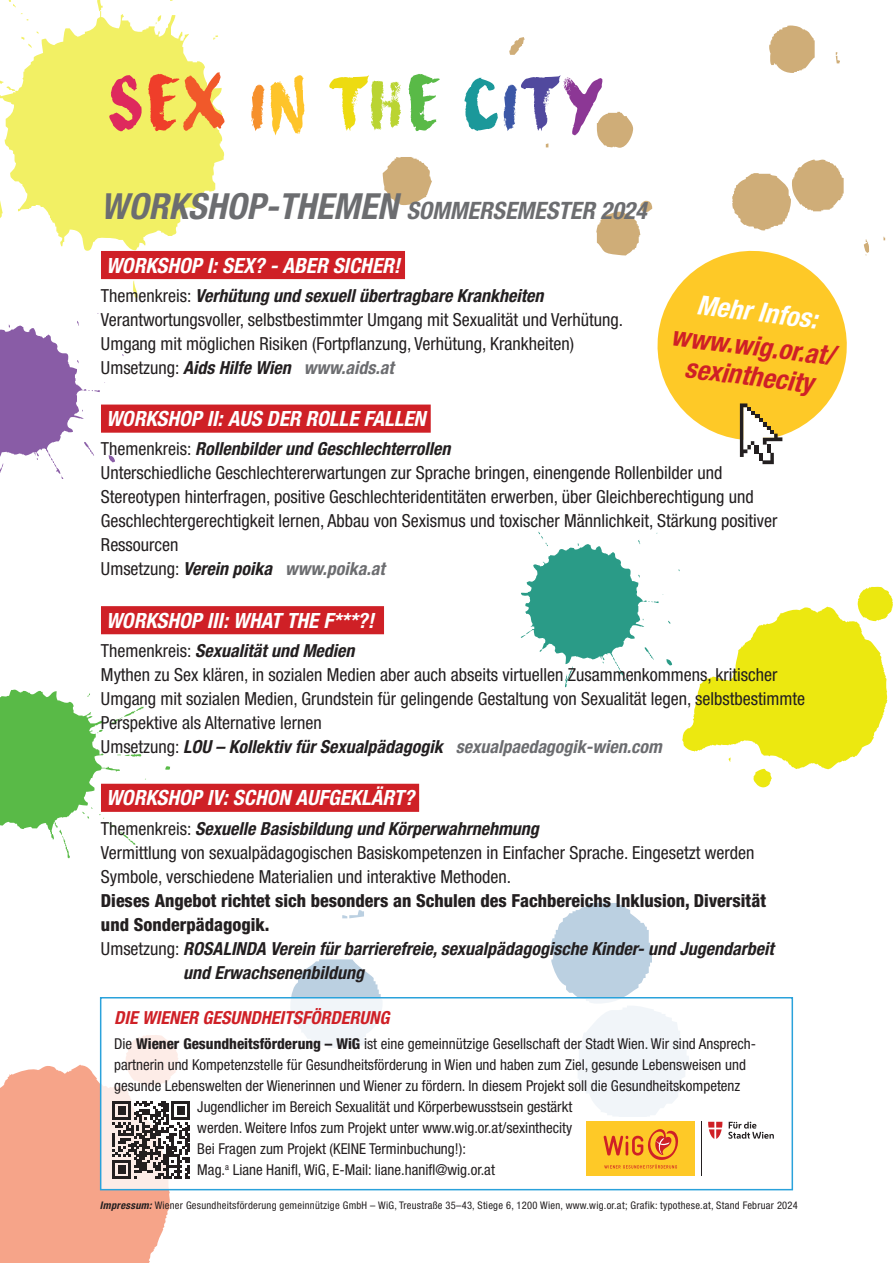
<style>
.page{position:relative;width:893px;height:1263px;background:#fff}
.page>*{position:absolute;margin:0;border:0;box-sizing:border-box;transform-origin:0 0}
.t1{font:italic 700 condensed 27px/30px "Helvetica Neue LT Pro";color:#cf2026;text-align:center}
.t2{font:italic 700 condensed 27px "Helvetica Neue LT Pro";color:#fff}
.t3{font:italic 700 condensed 24px "Helvetica Neue LT Pro";color:#6c6d70}
.t4{font:italic 700 condensed 21px "Helvetica Neue LT Pro";color:#fff}
.t5{font:condensed 18px/24px "Helvetica Neue LT Pro";color:#231f20}
.t6{font:italic 700 condensed 18px "Helvetica Neue LT Pro";color:#231f20}
.t7{font:800 condensed 18px "Helvetica Neue LT Pro";color:#231f20}
.t8{font:italic 700 condensed 18px "Helvetica Neue LT Pro";color:#cf2026}
.t9{font:condensed 15px "Helvetica Neue LT Pro";color:#231f20}
.t10{font:condensed 10.5px "Helvetica Neue LT Pro";letter-spacing:.025em;color:#231f20}
.s1{font-size:36px}
.s2{font-weight:700;font-style:italic}
.s3{font-weight:700;font-style:italic;color:#6c6d70}
.s4{font-weight:400;font-style:normal}
.s5{font-weight:800}
</style>
<div class="page">
<svg style="left:383px;top:26px;width:503px;height:229px"></svg>
<svg style="left:0;top:690px;width:170px;height:169px"></svg>
<svg style="left:0;top:313px;width:124px;height:166px"></svg>
<svg style="left:0;top:0;width:224px;height:298px;fill:#f2f064"></svg>
<svg style="left:521px;top:531px;width:372px;height:257px"></svg>
<svg style="left:290px;top:903px;width:448px;height:288px"></svg>
<div style="left:101px;top:251px;width:304px;height:28px;background:#cf2026"></div>
<div style="left:101px;top:405px;width:330px;height:28px;background:#cf2026"></div>
<div style="left:101px;top:606px;width:283px;height:28px;background:#cf2026"></div>
<div style="left:101px;top:784px;width:318px;height:28px;background:#cf2026"></div>
<svg style="left:104px;top:75px;width:38px;height:57px;background:#e99760"></svg>
<svg style="left:148px;top:72px;width:77px;height:59px;background:#f2a859"></svg>
<svg style="left:251px;top:75px;width:54px;height:60px"></svg>
<svg style="left:329px;top:75px;width:73px;height:57px"></svg>
<svg style="left:408px;top:73px;width:32px;height:58px"></svg>
<svg style="left:464px;top:75px;width:139px;height:60px"></svg>
<svg style="left:652px;top:245px;width:200px;height:219px"></svg>
<div style="left:101px;top:998px;width:691px;height:192px;background:#fff"></div>
<div style="left:100px;top:997px;width:693px;height:193px;border:2px solid #2aa2db"></div>
<hr style="left:701px;top:1122px;width:1px;height:54px;background:#231f20">
<svg style="left:708px;top:1122px;width:14px;height:17px"></svg>
<svg style="left:728px;top:1122px;width:46px;height:17px"></svg>
<div style="left:587px;top:1122px;width:108px;height:54px;background:#fec927"></div>
<svg style="left:604px;top:1129px;width:74px;height:39px"></svg>
<svg style="left:0;top:1034px;width:190px;height:229px"></svg>
<h2 class="t3" style="left:101px;top:196px;width:547px"><span class="s1">WORKSHOP-THEMEN</span> SOMMERSEMESTER 2024</h2>
<p class="t4" style="left:106px;top:252px;width:295px">WORKSHOP I: SEX? - ABER SICHER!</p>
<p class="t5" style="left:101px;top:283px;width:524px">Themenkreis: <span class="s2">Verhütung und sexuell übertragbare Krankheiten </span>Verantwortungsvoller, selbstbestimmter Umgang mit Sexualität und Verhütung.<br>Umgang mit möglichen Risiken (Fortpflanzung, Verhütung, Krankheiten)<br>Umsetzung: <span class="s2">Aids Hilfe Wien</span> <span class="s3">www.aids.at</span></p>
<p class="t4" style="left:106px;top:406px;width:321px">WORKSHOP II: AUS DER ROLLE FALLEN</p>
<p class="t5" style="left:101px;top:437px;width:678px">Themenkreis: <span class="s2">Rollenbilder und Geschlechterrollen<br></span>Unterschiedliche Geschlechtererwartungen zur Sprache bringen, einengende Rollenbilder und Stereotypen hinterfragen, positive Geschlechteridentitäten erwerben, über Gleichberechtigung und Geschlechtergerechtigkeit lernen, Abbau von Sexismus und toxischer Männlichkeit, Stärkung positiver Ressourcen<br>Umsetzung: <span class="s2">Verein poika</span> <span class="s3">www.poika.at</span></p>
<p class="t4" style="left:106px;top:607px;width:269px">WORKSHOP III: WHAT THE F***?!</p>
<p class="t5" style="left:101px;top:638px;width:706px">Themenkreis: <span class="s2">Sexualität und Medien<br></span>Mythen zu Sex klären, in sozialen Medien aber auch abseits virtuellen Zusammenkommens, kritischer Umgang mit sozialen Medien, Grundstein für gelingende Gestaltung von Sexualität legen, selbstbestimmte Perspektive als Alternative lernen<br>Umsetzung: <span class="s2">LOU – Kollektiv für Sexualpädagogik</span> <span class="s3">sexualpaedagogik-wien.com</span></p>
<p class="t4" style="left:106px;top:785px;width:310px">WORKSHOP IV: SCHON AUFGEKLÄRT?</p>
<p class="t5" style="left:101px;top:816px;width:655px">Themenkreis: <span class="s2">Sexuelle Basisbildung und Körperwahrnehmung<br></span>Vermittlung von sexualpädagogischen Basiskompetenzen in Einfacher Sprache. Eingesetzt werden<br>Symbole, verschiedene Materialien und interaktive Methoden.</p>
<p class="t7" style="left:101px;top:889px;width:666px">Dieses Angebot richtet sich besonders an Schulen des Fachbereichs Inklusion, Diversität</p>
<p class="t7" style="left:101px;top:913px;width:170px">und Sonderpädagogik.</p>
<p class="t6" style="left:101px;top:937px;width:674px"><span class="s4">Umsetzung:</span> ROSALINDA Verein für barrierefreie, sexualpädagogische Kinder- und Jugendarbeit</p>
<p class="t6" style="left:183px;top:961px;width:182px">und Erwachsenenbildung</p>
<h1 class="t2" style="left:699px;top:288px;width:123px;rotate:7deg">Mehr Infos:</h1>
<h1 class="t1" style="left:673px;top:321px;width:166px;rotate:7deg">www.wig.or.at/ sexinthecity</h1>
<p class="t8" style="left:114px;top:1007px;width:277px">DIE WIENER GESUNDHEITSFÖRDERUNG</p>
<p class="t9" style="left:114px;top:1035px;width:642px">Die <span class="s5">Wiener Gesundheitsförderung – WiG</span> ist eine gemeinnützige Gesellschaft der Stadt Wien. Wir sind Ansprech-</p>
<p class="t9" style="left:114px;top:1056px;width:633px">partnerin und Kompetenzstelle für Gesundheitsförderung in Wien und haben zum Ziel, gesunde Lebensweisen und</p>
<p class="t9" style="left:114px;top:1077px;width:628px">gesunde Lebenswelten der Wienerinnen und Wiener zu fördern. In diesem Projekt soll die Gesundheitskompetenz</p>
<p class="t9" style="left:197px;top:1098px;width:376px">Jugendlicher im Bereich Sexualität und Körperbewusstsein gestärkt</p>
<p class="t9" style="left:197px;top:1119px;width:376px">werden. Weitere Infos zum Projekt unter www.wig.or.at/sexinthecity</p>
<p class="t9" style="left:197px;top:1140px;width:270px">Bei Fragen zum Projekt (KEINE Terminbuchung!):</p>
<p class="t9" style="left:197px;top:1161px;width:299px">Mag.<sup>a</sup> Liane Hanifl, WiG, E-Mail: liane.hanifl@wig.or.at</p>
<p class="t10" style="left:100px;top:1199px;width:699px"><span class="s2">Impressum:</span> Wiener Gesundheitsförderung gemeinnützige GmbH – WiG, Treustraße 35–43, Stiege 6, 1200 Wien, www.wig.or.at; Grafik: typothese.at, Stand Februar 2024</p>
</div>
